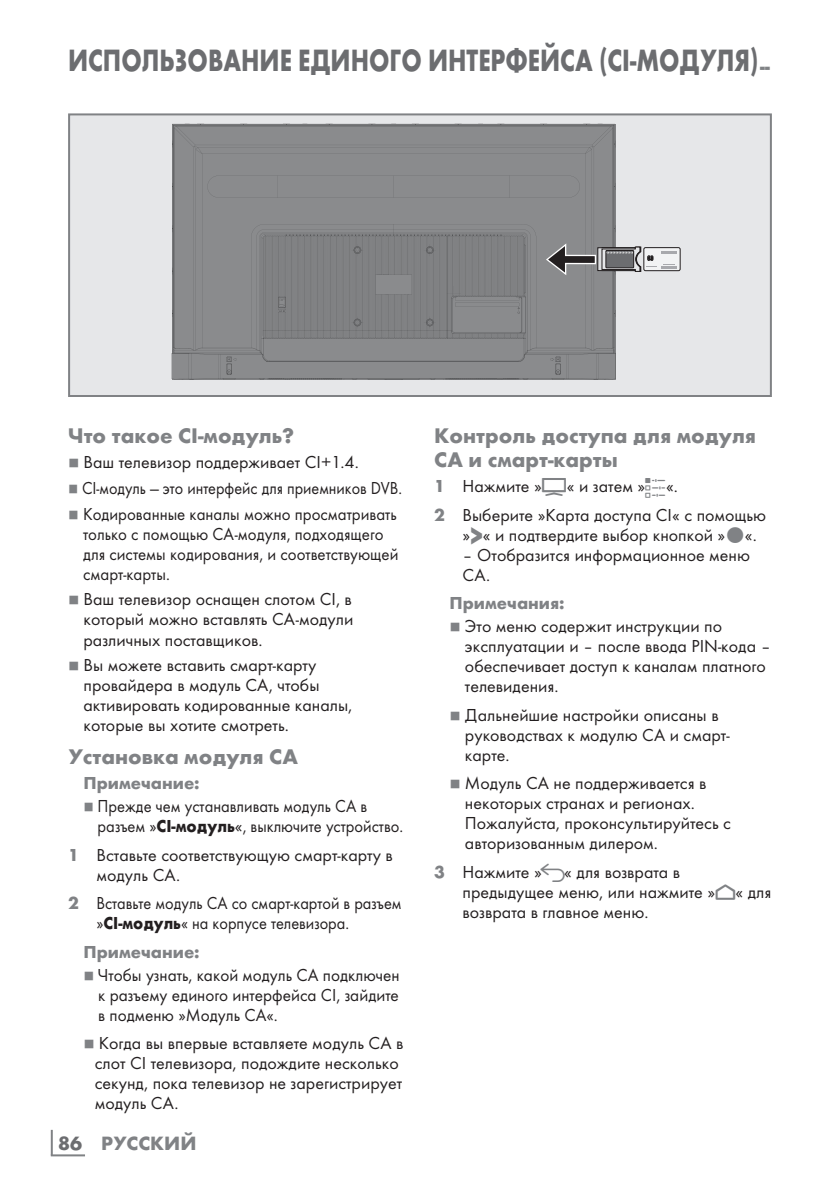
<style>
.page{position:relative;width:840px;height:1191px;background:#fff}
.page>*{position:absolute;margin:0;border:0;box-sizing:border-box;transform-origin:0 0}
.t1{font:700 32px "Futura TOT";color:#6c6d70;scale:.78 1}
.t2{font:700 22px/24px "Futura TOT";color:#808285}
.t3{font:700 20px "Futura TOT";color:#808285}
.t4{font:18px/20px "Futura TOT Boo";color:#231f20}
.t5{font:18px/20px "Futura TOT Boo";color:#231f20;scale:.94 1}
.t6{font:18px/20px "Futura TOT Boo";color:#231f20;text-align:justify;scale:.96 1}
.t7{font:18px/20px "Futura TOT Boo";color:#231f20;scale:.92 1}
.t8{font:18px/20px "Futura TOT Boo";color:#231f20;scale:.91 1}
.t9{font:18px "Futura TOT Boo";color:#231f20;scale:.9 1}
.t10{font:700 18px "Futura TOT";color:#808285}
.t11{font:8px "Grund Son Se";color:#808285}
.t12{font:8px "Grund Son Se";color:#808285;scale:.9 1}
.t13{font:8px "Grund Son Se";color:#808285;scale:.94 1}
.t14{font:8px "Grund Son Se";color:#808285;scale:.92 1}
.t15{font:8px "Grund Son Se";color:#808285;scale:.96 1}
.s1{font-family:"Futura TOT";font-weight:700}
.s2{font-family:"Futura TOT";font-weight:700;color:#808285}
.s3{color:#6c6d70}
.s4{font-family:"Arcelik TS9 Android";font-size:32px;color:#808285}
.s5{font-family:"Arcelik TS9 Android";font-size:24px;color:#808285}
.s6{font-family:"Futura TOT";font-weight:700;font-size:27.2px;color:#808285}
.s7{font-family:"Arcelik TS9 Android";font-size:20px;color:#808285}
</style>
<div class="page">
<hr style="left:51px;top:1129px;width:2px;height:26px;background:#808285">
<hr style="left:51px;top:1154px;width:34px;height:2px;background:#808285">
<div style="left:69px;top:114px;width:701px;height:282px;background:#e6e7e9"></div>
<svg style="left:172px;top:124px;width:29px;height:2px"></svg>
<svg style="left:172px;top:126px;width:443px;height:102px;background:#88898b"></svg>
<svg style="left:643px;top:248px;width:36px;height:23px"></svg>
<div style="left:643px;top:247px;width:36px;height:24px;border:1px solid #231f20;border-radius:2px"></div>
<svg style="left:171px;top:228px;width:505px;height:152px;background:#8e8f91"></svg>
<div style="left:68px;top:113px;width:703px;height:284px;border:2px solid #808285"></div>
<h1 class="t1" style="left:68px;top:40px;width:900px">ИСПОЛЬЗОВАНИЕ ЕДИНОГО ИНТЕРФЕЙСА (CI-МОДУЛЯ)<sub>---</sub></h1>
<p class="t2" style="left:68px;top:423px;width:227px">Что такое CI-модуль?</p>
<p class="t11" style="left:68px;top:459px;width:13px">7</p>
<p class="t4" style="left:83px;top:452px;width:276px">Ваш телевизор поддерживает CI+1.4.</p>
<p class="t12" style="left:68px;top:485px;width:13px">7</p>
<p class="t9" style="left:82px;top:477px;width:357px">CI-модуль — это интерфейс для приемников DVB.</p>
<p class="t13" style="left:68px;top:510px;width:13px">7</p>
<p class="t5" style="left:83px;top:503px;width:337px">Кодированные каналы можно просматривать только с помощью CA-модуля, подходящего для системы кодирования, и соответствующей смарт-карты.</p>
<p class="t11" style="left:68px;top:596px;width:13px">7</p>
<p class="t4" style="left:83px;top:589px;width:271px;text-align:justify">Ваш телевизор оснащен слотом CI, в который можно вставлять CA-модули различных поставщиков.</p>
<p class="t11" style="left:68px;top:662px;width:13px">7</p>
<p class="t4" style="left:83px;top:655px;width:270px">Вы можете вставить смарт-карту провайдера в модуль CA, чтобы активировать кодированные каналы, которые вы хотите смотреть.</p>
<p class="t2" style="left:68px;top:744px;width:231px">Установка модуля CA</p>
<p class="t10" style="left:83px;top:772px;width:118px">Примечание:</p>
<p class="t14" style="left:83px;top:803px;width:13px">7</p>
<p class="t7" style="left:98px;top:796px;width:333px">Прежде чем устанавливать модуль CA в разъем »<span class="s1">CI-модуль</span>«, выключите устройство.</p>
<p class="t4" style="left:96px;top:844px;width:297px;text-indent:-28px"><span class="s2">1</span> Вставьте соответствующую смарт-карту в модуль CA.</p>
<p class="t8" style="left:96px;top:893px;width:336px;text-indent:-28px"><span class="s2">2</span> Вставьте модуль CA со смарт-картой в разъем »<span class="s1">CI-модуль</span>« на корпусе телевизора.</p>
<p class="t10" style="left:83px;top:940px;width:118px">Примечание:</p>
<p class="t15" style="left:83px;top:971px;width:13px">7</p>
<p class="t6" style="left:98px;top:964px;width:315px">Чтобы узнать, какой модуль CA подключен к разъему единого интерфейса CI, зайдите в подменю »Модуль CA«.</p>
<p class="t11" style="left:83px;top:1040px;width:13px">7</p>
<p class="t4" style="left:95px;top:1033px;width:310px">Когда вы впервые вставляете модуль CA в слот CI телевизора, подождите несколько секунд, пока телевизор не зарегистрирует модуль CA.</p>
<p class="t3" style="left:58px;top:1131px;width:140px"><span class="s3">86</span> РУССКИЙ</p>
<p class="t2" style="left:434px;top:423px;width:323px">Контроль доступа для модуля<br>CA и смарт-карты</p>
<p class="t4" style="left:434px;top:472px;width:333px;line-height:28.6px"><span class="s2">1</span> Нажмите »<span class="s4">H</span>« и затем »<span class="s5">q</span>«.<br><span class="s2">2</span> Выберите »Карта доступа CI« с помощью</p>
<p class="t4" style="left:462px;top:525px;width:295px">»<span class="s6">&gt;</span>« и подтвердите выбор кнопкой » «.</p>
<p class="t4" style="left:462px;top:545px;width:289px">– Отобразится информационное меню<br>CA.</p>
<p class="t10" style="left:449px;top:592px;width:117px">Примечания:</p>
<p class="t11" style="left:449px;top:623px;width:13px">7</p>
<p class="t4" style="left:464px;top:616px;width:307px">Это меню содержит инструкции по эксплуатации и – после ввода PIN-кода – обеспечивает доступ к каналам платного телевидения.</p>
<p class="t11" style="left:449px;top:711px;width:13px">7</p>
<p class="t4" style="left:464px;top:704px;width:266px">Дальнейшие настройки описаны в руководствах к модулю CA и смарт&shy;карте.</p>
<p class="t11" style="left:449px;top:780px;width:13px">7</p>
<p class="t4" style="left:464px;top:773px;width:267px">Модуль CA не поддерживается в некоторых странах и регионах.<br>Пожалуйста, проконсультируйтесь с авторизованным дилером.</p>
<p class="t4" style="left:462px;top:861px;width:310px;text-indent:-28px"><span class="s2">3</span> Нажмите » <span class="s7">r</span>« для возврата в предыдущее меню, или нажмите »<span class="s5">p</span>« для возврата в главное меню.</p>
</div>
